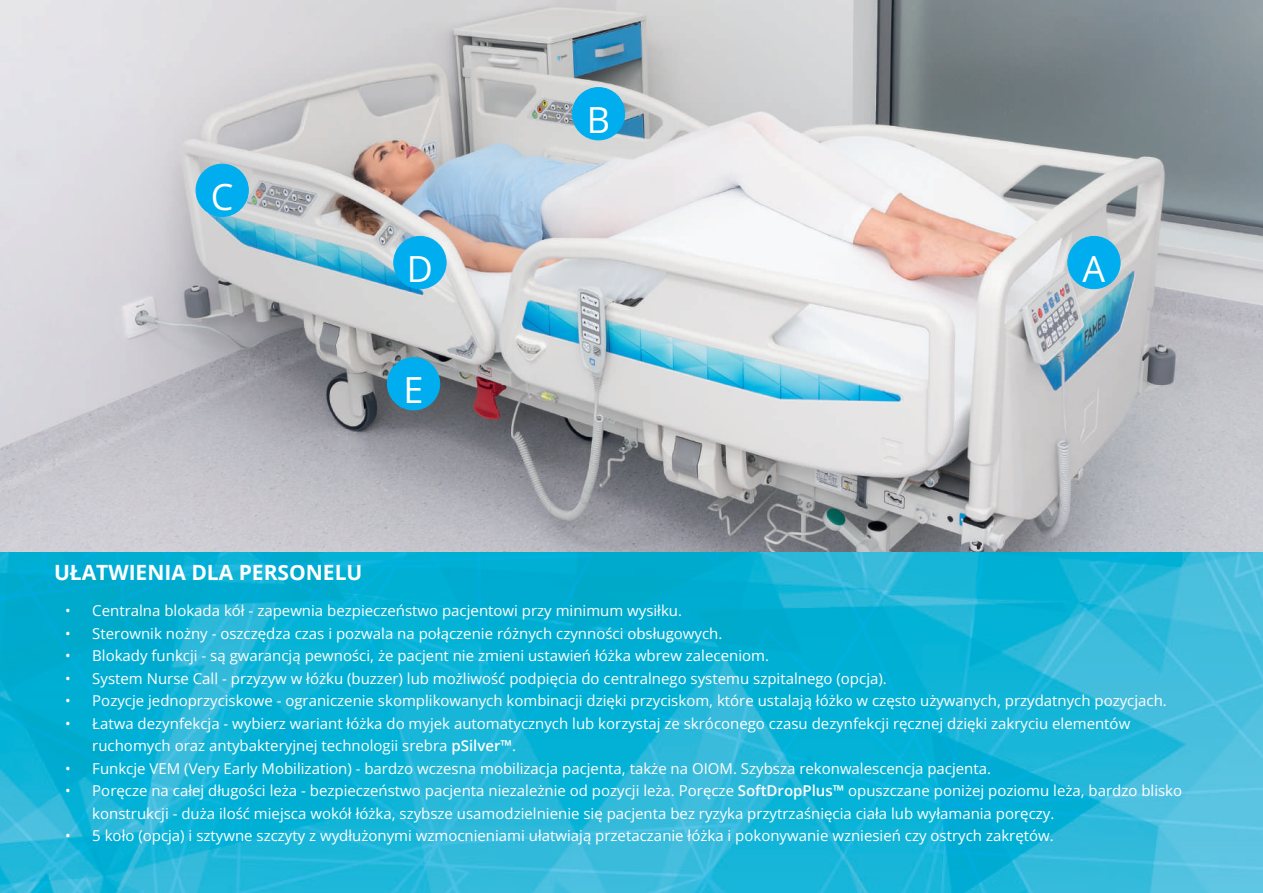
<style>
.page{position:relative;width:1263px;height:893px;background:#fff}
.page>*{position:absolute;margin:0;border:0;box-sizing:border-box;transform-origin:0 0}
.t1{font:36px "Open Sans";color:#fff}
.t2{font:700 21px "Open Sans";color:#fff}
.t3{font:15px/22.5px "Open Sans";color:#fff}
.s1{font-weight:600}
</style>
<div class="page">
<img style="left:0;top:0;width:1263px;height:553px">
<img style="left:0;top:553px;width:1263px;height:340px">
<div style="left:1068px;top:236px;width:52px;height:53px;background:#00aeef;border-radius:50%"></div>
<div style="left:1067px;top:236px;width:53px;height:53px;border:1px solid #00aeef;border-radius:50%"></div>
<div style="left:572px;top:88px;width:53px;height:52px;background:#00aeef;border-radius:50%"></div>
<div style="left:572px;top:87px;width:53px;height:53px;border:1px solid #00aeef;border-radius:50%"></div>
<div style="left:196px;top:164px;width:52px;height:52px;background:#00aeef;border-radius:50%"></div>
<div style="left:196px;top:164px;width:53px;height:53px;border:1px solid #00aeef;border-radius:50%"></div>
<div style="left:394px;top:236px;width:52px;height:53px;background:#00aeef;border-radius:50%"></div>
<div style="left:393px;top:236px;width:53px;height:53px;border:1px solid #00aeef;border-radius:50%"></div>
<div style="left:387px;top:358px;width:53px;height:52px;background:#00aeef;border-radius:50%"></div>
<div style="left:387px;top:357px;width:53px;height:53px;border:1px solid #00aeef;border-radius:50%"></div>
<h1 class="t1" style="left:211px;top:172px;width:24px">C</h1>
<h1 class="t1" style="left:407px;top:244px;width:28px">D</h1>
<h1 class="t1" style="left:404px;top:365px;width:22px">E</h1>
<h1 class="t1" style="left:587px;top:95px;width:25px">B</h1>
<h1 class="t1" style="left:1082px;top:244px;width:24px">A</h1>
<h2 class="t2" style="left:54px;top:558px;width:310px">UŁATWIENIA DLA PERSONELU</h2>
<p class="t3" style="left:65px;top:599px;width:618px">• Centralna blokada kół - zapewnia bezpieczeństwo pacjentowi przy minimum wysiłku.</p>
<p class="t3" style="left:65px;top:622px;width:659px">• Sterownik nożny - oszczędza czas i pozwala na połączenie różnych czynności obsługowych.</p>
<p class="t3" style="left:65px;top:644px;width:705px">• Blokady funkcji - są gwarancją pewności, że pacjent nie zmieni ustawień łóżka wbrew zaleceniom.</p>
<p class="t3" style="left:65px;top:667px;width:823px">• System Nurse Call - przyzyw w łóżku (buzzer) lub możliwość podpięcia do centralnego systemu szpitalnego (opcja).</p>
<p class="t3" style="left:65px;top:689px;width:1103px">• Pozycje jednoprzyciskowe - ograniczenie skomplikowanych kombinacji dzięki przyciskom, które ustalają łóżko w często używanych, przydatnych pozycjach.</p>
<p class="t3" style="left:92px;top:712px;width:1039px;text-indent:-27px">• Łatwa dezynfekcja - wybierz wariant łóżka do myjek automatycznych lub korzystaj ze skróconego czasu dezynfekcji ręcznej dzięki zakryciu elementów ruchomych oraz antybakteryjnej technologii srebra <span class="s1">pSilver™</span>.</p>
<p class="t3" style="left:65px;top:757px;width:927px">• Funkcje VEM (Very Early Mobilization) - bardzo wczesna mobilizacja pacjenta, także na OIOM. Szybsza rekonwalescencja pacjenta.</p>
<p class="t3" style="left:92px;top:779px;width:1091px;text-indent:-27px">• Poręcze na całej długości leża - bezpieczeństwo pacjenta niezależnie od pozycji leża. Poręcze <span class="s1">SoftDropPlus™</span> opuszczane poniżej poziomu leża, bardzo blisko konstrukcji - duża ilość miejsca wokół łóżka, szybsze usamodzielnienie się pacjenta bez ryzyka przytrzaśnięcia ciała lub wyłamania poręczy.</p>
<p class="t3" style="left:65px;top:824px;width:990px">• 5 koło (opcja) i sztywne szczyty z wydłużonymi wzmocnieniami ułatwiają przetaczanie łóżka i pokonywanie wzniesień czy ostrych zakrętów.</p>
</div>
